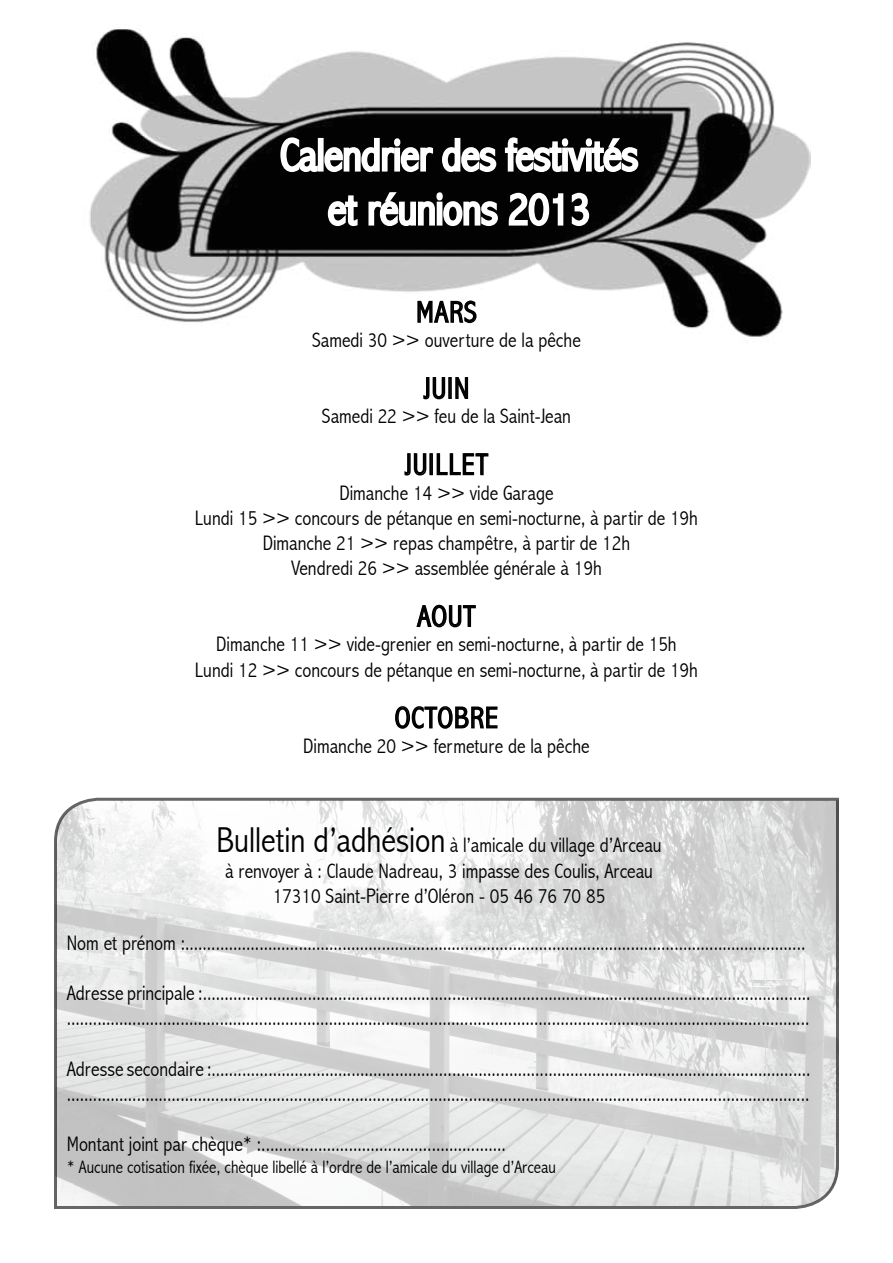
<style>
.page{position:relative;width:893px;height:1263px;background:#fff}
.page>*{position:absolute;margin:0;border:0;box-sizing:border-box;transform-origin:0 0}
.t1{font:300 condensed 30px "Abadi";letter-spacing:.04em;color:#000}
.t2{font:300 condensed 21px/25.2px "Abadi";color:#000;text-align:center}
.t3{font:300 condensed 18px "Abadi";color:#000}
.s1{font-size:36px}
</style>
<div class="page">
<img style="left:89px;top:29px;width:721px;height:308px">
<svg style="left:417px;top:292px;width:60px;height:32px"></svg>
<svg style="left:423px;top:377px;width:23px;height:23px"></svg>
<div style="left:448px;top:377px;width:4px;height:22px;border:2px solid #000"></div>
<svg style="left:455px;top:377px;width:14px;height:22px"></svg>
<svg style="left:404px;top:453px;width:23px;height:23px"></svg>
<div style="left:429px;top:453px;width:4px;height:22px;border:2px solid #000"></div>
<svg style="left:436px;top:453px;width:53px;height:23px"></svg>
<svg style="left:416px;top:604px;width:60px;height:24px"></svg>
<svg style="left:395px;top:706px;width:103px;height:23px"></svg>
<svg style="left:54px;top:797px;width:785px;height:412px"></svg>
<svg style="left:279px;top:136px;width:361px;height:42px"></svg>
<svg style="left:326px;top:194px;width:33px;height:34px"></svg>
<svg style="left:367px;top:191px;width:133px;height:37px"></svg>
<svg style="left:507px;top:191px;width:84px;height:37px"></svg>
<h1 class="t1" style="left:416px;top:295px;width:34px">Mars</h1>
<p class="t2" style="left:312px;top:328px;width:270px">Samedi 30 &gt;&gt; ouverture de la pêche</p>
<h1 class="t1" style="left:424px;top:371px;width:21px">Juin</h1>
<p class="t2" style="left:322px;top:404px;width:251px">Samedi 22 &gt;&gt; feu de la Saint-Jean</p>
<h1 class="t1" style="left:405px;top:447px;width:22px">Juillet</h1>
<p class="t2" style="left:195px;top:480px;width:505px">Dimanche 14 &gt;&gt; vide Garage<br>Lundi 15 &gt;&gt; concours de pétanque en semi-nocturne, à partir de 19h Dimanche 21 &gt;&gt; repas champêtre, à partir de 12h<br>Vendredi 26 &gt;&gt; assemblée générale à 19h</p>
<h1 class="t1" style="left:417px;top:599px;width:30px">Aout</h1>
<p class="t2" style="left:195px;top:632px;width:505px">Dimanche 11 &gt;&gt; vide-grenier en semi-nocturne, à partir de 15h<br>Lundi 12 &gt;&gt; concours de pétanque en semi-nocturne, à partir de 19h</p>
<h1 class="t1" style="left:395px;top:700px;width:32px">Octobre</h1>
<p class="t2" style="left:303px;top:733px;width:288px">Dimanche 20 &gt;&gt; fermeture de la pêche</p>
<p class="t2" style="left:216px;top:833px;width:447px"><span class="s1">Bulletin d’adhésion</span> à l’amicale du village d’Arceau à renvoyer à : Claude Nadreau, 3 impasse des Coulis, Arceau<br>17310 Saint-Pierre d’Oléron - 05 46 76 70 85</p>
<p class="t2" style="left:67px;top:930px;width:740px">Nom et prénom :..............................................................................................................................................</p>
<p class="t2" style="left:67px;top:980px;width:745px;text-align:left">Adresse principale :........................................................................................................................................... ..........................................................................................................................................................................</p>
<p class="t2" style="left:67px;top:1056px;width:745px;text-align:left">Adresse secondaire :......................................................................................................................................... ..........................................................................................................................................................................</p>
<p class="t2" style="left:67px;top:1132px;width:441px">Montant joint par chèque* :........................................................</p>
<p class="t3" style="left:67px;top:1156px;width:491px">* Aucune cotisation fixée, chèque libellé à l’ordre de l’amicale du village d’Arceau</p>
</div>
